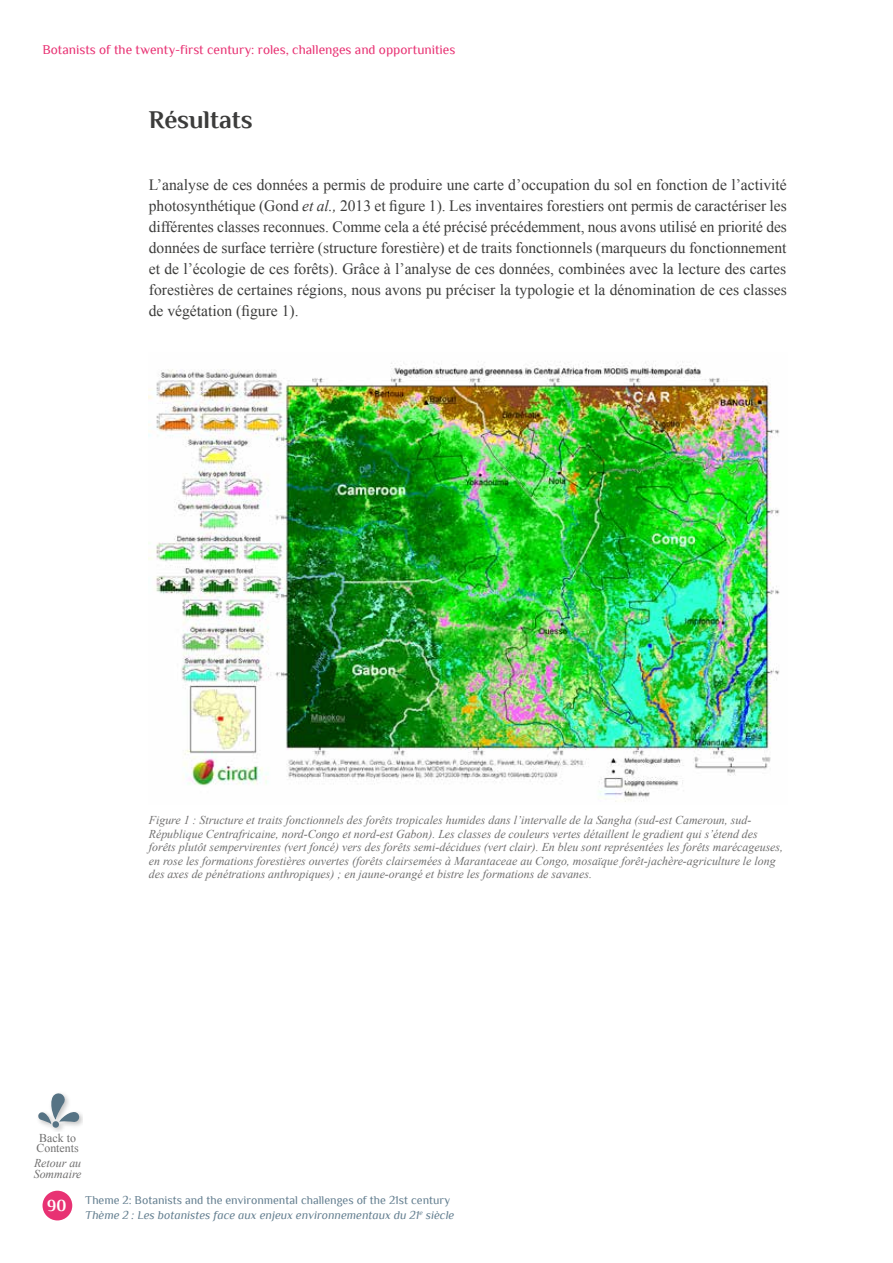
<style>
.page{position:relative;width:893px;height:1263px;background:#fff}
.page>*{position:absolute;margin:0;border:0;box-sizing:border-box;transform-origin:0 0}
.t1{font:700 25.5px "Philosopher";color:#3c3c3b}
.t2{font:15.75px/21px "Times New Roman";color:#3c3c3b;text-align:justify}
.t3{font:13.5px "Philosopher";color:#e83273}
.t4{font:italic 12px/13.5px "Times New Roman";color:#706f6f}
.t5{font:12px/15px "Philosopher";color:#647f90}
.t6{font:12px/10.5px "Times New Roman";color:#706f6f}
.s1{font-style:italic}
.s2{font-weight:700;font-size:16.5px;color:#fff}
</style>
<div class="page">
<img style="left:149px;top:361px;width:631px;height:441px">
<div style="left:43px;top:1191px;width:29px;height:29px;background:#e83273;border-radius:50%"></div>
<img style="left:79px;top:1113px;width:3px;height:13px">
<svg style="left:38px;top:1093px;width:41px;height:35px"></svg>
<p class="t3" style="left:43px;top:43px;width:414px">Botanists of the twenty-first century: roles, challenges and opportunities</p>
<h1 class="t1" style="left:149px;top:106px;width:106px">Résultats</h1>
<p class="t2" style="left:149px;top:174px;width:640px">L’analyse de ces données a permis de produire une carte d’occupation du sol en fonction de l’activité photosynthétique (Gond <span class="s1">et al.,</span> 2013 et figure 1). Les inventaires forestiers ont permis de caractériser les différentes classes reconnues. Comme cela a été précisé précédemment, nous avons utilisé en priorité des données de surface terrière (structure forestière) et de traits fonctionnels (marqueurs du fonctionnement et de l’écologie de ces forêts). Grâce à l’analyse de ces données, combinées avec la lecture des cartes forestières de certaines régions, nous avons pu préciser la typologie et la dénomination de ces classes de végétation (figure 1).</p>
<p class="t4" style="left:149px;top:813px;width:636px">Figure 1 : Structure et traits fonctionnels des forêts tropicales humides dans l’intervalle de la Sangha (sud-est Cameroun, sud-République Centrafricaine, nord-Congo et nord-est Gabon). Les classes de couleurs vertes détaillent le gradient qui s’étend des forêts plutôt sempervirentes (vert foncé) vers des forêts semi-décidues (vert clair). En bleu sont représentées les forêts marécageuses, en rose les formations forestières ouvertes (forêts clairsemées à Marantaceae au Congo, mosaïque forêt-jachère-agriculture le long des axes de pénétrations anthropiques) ; en jaune-orangé et bistre les formations de savanes.</p>
<p class="t6" style="left:37px;top:1132px;width:44px">Back to<br>Contents</p>
<p class="t4" style="left:34px;top:1157px;width:49px;line-height:10.5px">Retour au<br>Sommaire</p>
<p class="t5" style="left:85px;top:1193px;width:371px;text-indent:-38px"><span class="s2">90</span> Theme 2: Botanists and the environmental challenges of the 21st century<br><span class="s1">Thème 2 : Les botanistes face aux enjeux environnementaux du 21</span><sup>e</sup> <span class="s1">siècle</span></p>
</div>
